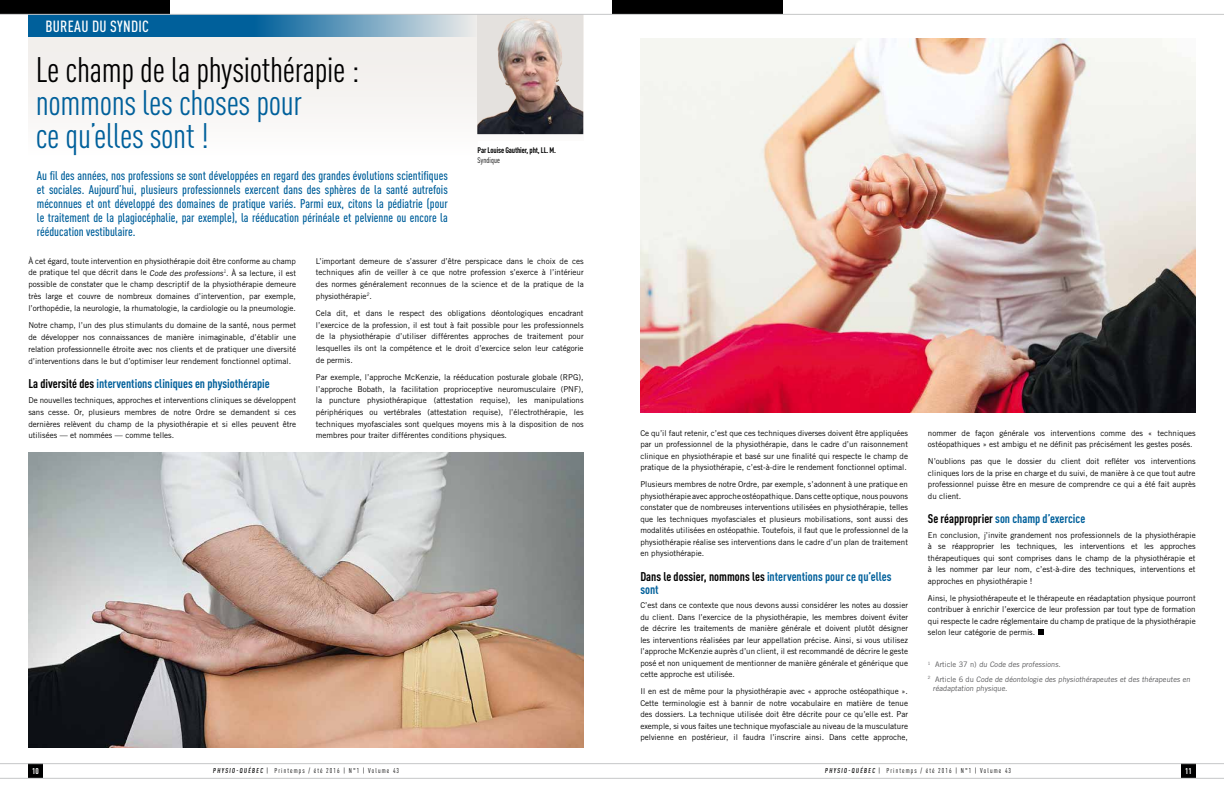
<style>
.page{position:relative;width:1224px;height:792px;background:#fff}
.page>*{position:absolute;margin:0;border:0;box-sizing:border-box;transform-origin:0 0}
.t1{font:condensed 35px/33px "DINOT";letter-spacing:-.01em;color:#00609b}
.t2{font:condensed 35px "DINOT";letter-spacing:-.01em;color:#000}
.t3{font:500 condensed 16px "DINOT";letter-spacing:.02em;color:#fff}
.t4{font:500 condensed 12.5px/14px "DINOT";color:#00609b;text-align:justify}
.t5{font:700 condensed 12.5px/13px "DINOT";color:#00609b}
.t6{font:700 condensed 8.3px "DINOT";color:#fff}
.t7{font:8px/11.5px "Trade Gothic";color:#000;text-align:justify}
.t8{font:700 condensed 8px "DINOT";letter-spacing:-.02em;color:#000}
.t9{font:condensed 8px "DINOT";letter-spacing:.01em;color:#000}
.t10{font:7.5px/14.7px "Trade Gothic";color:#58585a}
.t11{font:condensed 7px "DINOT";letter-spacing:.16em;color:#000}
.s1{color:#000}
.s2{font-weight:500}
</style>
<div class="page">
<div style="left:1181px;top:764px;width:15px;height:14px;background:#000"></div>
<hr style="left:612px;top:763px;width:612px;height:1px;background:#c6c7c8">
<hr style="left:612px;top:778px;width:612px;height:1px;background:#c6c7c8">
<div style="left:28px;top:14px;width:556px;height:142px;background:#f5f3f1"></div>
<div style="left:0;top:0;width:170px;height:14px;background:#000"></div>
<div style="left:28px;top:764px;width:15px;height:14px;background:#000"></div>
<hr style="left:0;top:763px;width:612px;height:1px;background:#c6c7c8">
<hr style="left:0;top:778px;width:612px;height:1px;background:#c6c7c8">
<svg style="left:28px;top:15px;width:445px;height:22px;fill:#00609b"></svg>
<svg style="left:1038px;top:629px;width:6px;height:6px"></svg>
<svg style="left:477px;top:15px;width:106px;height:119px"></svg>
<img style="left:514px;top:15px;width:18px;height:6px">
<div style="left:478px;top:141px;width:125px;height:39px;background:#fff"></div>
<img style="left:28px;top:453px;width:556px;height:294px">
<img style="left:640px;top:38px;width:556px;height:375px">
<hr style="left:0;top:14px;width:612px;height:1px;background:#c6c7c8">
<div style="left:612px;top:0;width:170px;height:14px;background:#000"></div>
<hr style="left:612px;top:14px;width:612px;height:1px;background:#c6c7c8">
<h2 class="t3" style="left:45px;top:15px;width:105px">BUREAU DU SYNDIC</h2>
<h1 class="t2" style="left:36px;top:46px;width:325px">Le champ de la physiothérapie :</h1>
<h1 class="t1" style="left:36px;top:84px;width:268px">nommons les choses pour ce qu’elles sont !</h1>
<p class="t4" style="left:37px;top:168px;width:413px">Au fil des années, nos professions se sont développées en regard des grandes évolutions scientifiques et sociales. Aujourd’hui, plusieurs professionnels exercent dans des sphères de la santé autrefois méconnues et ont développé des domaines de pratique variés. Parmi eux, citons la pédiatrie (pour le traitement de la plagiocéphalie, par exemple), la rééducation périnéale et pelvienne ou encore la rééducation vestibulaire.</p>
<p class="t8" style="left:478px;top:144px;width:80px">Par Louise Gauthier, pht, LL. M.</p>
<p class="t9" style="left:478px;top:154px;width:24px">Syndique</p>
<p class="t7" style="left:28px;top:255px;width:269px;line-height:11.8px">À cet égard, toute intervention en physiothérapie doit être conforme au champ de pratique tel que décrit dans le Code des professions<sup>1</sup>. À sa lecture, il est possible de constater que le champ descriptif de la physiothérapie demeure très large et couvre de nombreux domaines d’intervention, par exemple, l’orthopédie, la neurologie, la rhumatologie, la cardiologie ou la pneumologie.</p>
<p class="t7" style="left:28px;top:319px;width:269px;line-height:11.8px">Notre champ, l’un des plus stimulants du domaine de la santé, nous permet de développer nos connaissances de manière inimaginable, d’établir une relation professionnelle étroite avec nos clients et de pratiquer une diversité d’interventions dans le but d’optimiser leur rendement fonctionnel optimal.</p>
<h3 class="t5" style="left:28px;top:377px;width:243px"><span class="s1">La diversité des</span> interventions cliniques en physiothérapie</h3>
<p class="t7" style="left:28px;top:394px;width:269px;line-height:11.8px">De nouvelles techniques, approches et interventions cliniques se développent sans cesse. Or, plusieurs membres de notre Ordre se demandent si ces dernières relèvent du champ de la physiothérapie et si elles peuvent être utilisées — et nommées — comme telles.</p>
<p class="t7" style="left:316px;top:255px;width:269px">L’important demeure de s’assurer d’être perspicace dans le choix de ces techniques afin de veiller à ce que notre profession s’exerce à l’intérieur des normes généralement reconnues de la science et de la pratique de la physiothérapie<sup>2</sup>.</p>
<p class="t7" style="left:316px;top:307px;width:269px">Cela dit, et dans le respect des obligations déontologiques encadrant l’exercice de la profession, il est tout à fait possible pour les professionnels de la physiothérapie d’utiliser différentes approches de traitement pour lesquelles ils ont la compétence et le droit d’exercice selon leur catégorie de permis.</p>
<p class="t7" style="left:316px;top:371px;width:269px">Par exemple, l’approche McKenzie, la rééducation posturale globale (RPG), l’approche Bobath, la facilitation proprioceptive neuromusculaire (PNF), la puncture physiothérapique (attestation requise), les manipulations périphériques ou vertébrales (attestation requise), l’électrothérapie, les techniques myofasciales sont quelques moyens mis à la disposition de nos membres pour traiter différentes conditions physiques.</p>
<p class="t7" style="left:640px;top:427px;width:269px">Ce qu’il faut retenir, c’est que ces techniques diverses doivent être appliquées par un professionnel de la physiothérapie, dans le cadre d’un raisonnement clinique en physiothérapie et basé sur une finalité qui respecte le champ de pratique de la physiothérapie, c’est-à-dire le rendement fonctionnel optimal.</p>
<p class="t7" style="left:640px;top:479px;width:269px">Plusieurs membres de notre Ordre, par exemple, s’adonnent à une pratique en physiothérapie avec approche ostéopathique. Dans cette optique, nous pouvons constater que de nombreuses interventions utilisées en physiothérapie, telles que les techniques myofasciales et plusieurs mobilisations, sont aussi des modalités utilisées en ostéopathie. Toutefois, il faut que le professionnel de la physiothérapie réalise ses interventions dans le cadre d’un plan de traitement en physiothérapie.</p>
<h3 class="t5" style="left:640px;top:569px;width:253px"><span class="s1">Dans le dossier, nommons les</span> interventions pour ce qu’elles sont</h3>
<p class="t7" style="left:640px;top:599px;width:269px">C’est dans ce contexte que nous devons aussi considérer les notes au dossier du client. Dans l’exercice de la physiothérapie, les membres doivent éviter de décrire les traitements de manière générale et doivent plutôt désigner les interventions réalisées par leur appellation précise. Ainsi, si vous utilisez l’approche McKenzie auprès d’un client, il est recommandé de décrire le geste posé et non uniquement de mentionner de manière générale et générique que cette approche est utilisée.</p>
<p class="t7" style="left:640px;top:686px;width:269px">Il en est de même pour la physiothérapie avec « approche ostéopathique ».<br>Cette terminologie est à bannir de notre vocabulaire en matière de tenue des dossiers. La technique utilisée doit être décrite pour ce qu’elle est. Par exemple, si vous faites une technique myofasciale au niveau de la musculature pelvienne en postérieur, il faudra l’inscrire ainsi. Dans cette approche,</p>
<p class="t7" style="left:928px;top:427px;width:269px">nommer de façon générale vos interventions comme des « techniques ostéopathiques » est ambigu et ne définit pas précisément les gestes posés.</p>
<p class="t7" style="left:928px;top:456px;width:269px">N’oublions pas que le dossier du client doit refléter vos interventions cliniques lors de la prise en charge et du suivi, de manière à ce que tout autre professionnel puisse être en mesure de comprendre ce qui a été fait auprès du client.</p>
<h3 class="t5" style="left:928px;top:512px;width:159px"><span class="s1">Se réapproprier</span> son champ d’exercice</h3>
<p class="t7" style="left:928px;top:529px;width:269px">En conclusion, j’invite grandement nos professionnels de la physiothérapie à se réapproprier les techniques, les interventions et les approches thérapeutiques qui sont comprises dans le champ de la physiothérapie et à les nommer par leur nom, c’est-à-dire des techniques, interventions et approches en physiothérapie !</p>
<p class="t7" style="left:928px;top:592px;width:269px">Ainsi, le physiothérapeute et le thérapeute en réadaptation physique pourront contribuer à enrichir l’exercice de leur profession par tout type de formation qui respecte le cadre réglementaire du champ de pratique de la physiothérapie selon leur catégorie de permis.</p>
<p class="t10" style="left:928px;top:657px;width:265px"><sup>1</sup> Article 37 n) du Code des professions.<br><sup>2</sup> Article 6 du Code de déontologie des physiothérapeutes et des thérapeutes en</p>
<p class="t10" style="left:933px;top:681px;width:77px">réadaptation physique.</p>
<p class="t6" style="left:32px;top:766px;width:8px">10</p>
<p class="t11" style="left:213px;top:766px;width:188px"><span class="s2">PHYSIO-QUÉBEC</span> | Printemps / été 2016 | N°1 | Volume 43</p>
<p class="t11" style="left:825px;top:766px;width:188px"><span class="s2">PHYSIO-QUÉBEC</span> | Printemps / été 2016 | N°1 | Volume 43</p>
<p class="t6" style="left:1185px;top:766px;width:8px">11</p>
</div>
